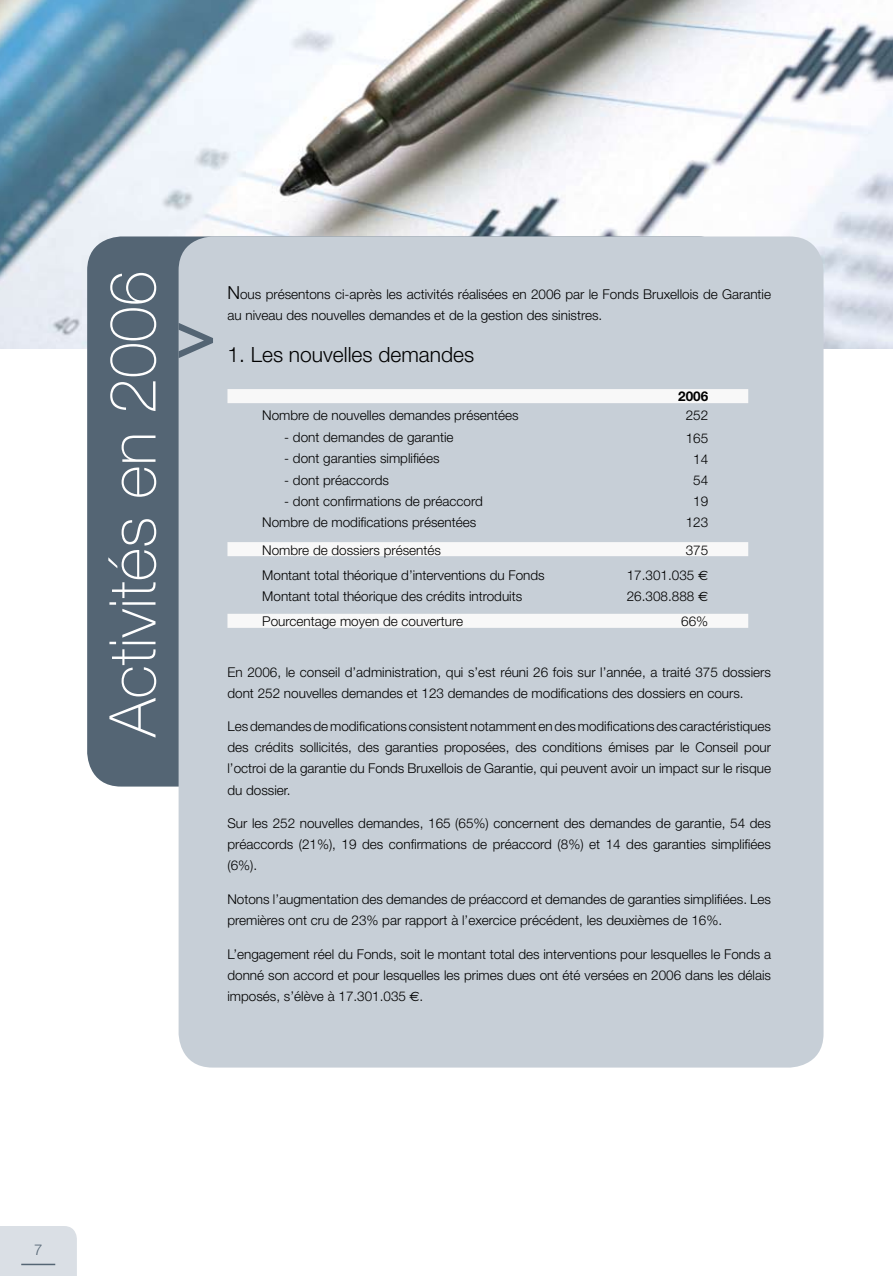
<style>
.page{position:relative;width:893px;height:1276px;background:#fff}
.page>*{position:absolute;margin:0;border:0;box-sizing:border-box;transform-origin:0 0}
.t1{font:100 64.5px "Helvetica Neue";color:#fff}
.t2{font:300 21px "Helvetica Neue";color:#000}
.t3{font:300 15px "Helvetica Neue";color:#546574}
.t4{font:300 13.5px/21px "Helvetica Neue";color:#000}
.t5{font:700 13.5px "Helvetica Neue";color:#000}
.s1{font-size:18px}
.s2{font-family:"Euro Sans";font-weight:400}
</style>
<div class="page">
<img style="left:0;top:0;width:893px;height:349px">
<div style="left:87px;top:236px;width:645px;height:550px;background:#546574;border-radius:34px"></div>
<div style="left:179px;top:236px;width:644px;height:831px;background:#c7cfd7;border-radius:34px"></div>
<svg style="left:227px;top:389px;width:521px;height:239px"></svg>
<div style="left:0;top:1226px;width:77px;height:50px;background:#dadfe5"></div>
<hr style="left:21px;top:1263px;width:34px;height:2px;background:#546574">
<svg style="left:179px;top:323px;width:34px;height:35px"></svg>
<h1 class="t1" style="left:96px;top:737px;width:468px;rotate:-90deg">Activités en 2006</h1>
<p class="t4" style="left:227px;top:283px;width:545px"><span class="s1">N</span>ous présentons ci-après les activités réalisées en 2006 par le Fonds Bruxellois de Garantie au niveau des nouvelles demandes et de la gestion des sinistres.</p>
<h2 class="t2" style="left:227px;top:342px;width:248px">1. Les nouvelles demandes</h2>
<p class="t5" style="left:678px;top:388px;width:32px">2006</p>
<p class="t4" style="left:262px;top:404px;width:258px">Nombre de nouvelles demandes présentées</p>
<p class="t4" style="left:686px;top:404px;width:24px">252</p>
<p class="t4" style="left:284px;top:427px;width:171px">- dont demandes de garantie</p>
<p class="t4" style="left:284px;top:448px;width:157px">- dont garanties simplifiées</p>
<p class="t4" style="left:284px;top:469px;width:106px">- dont préaccords</p>
<p class="t4" style="left:262px;top:490px;width:222px;text-indent:22px">- dont confirmations de préaccord<br>Nombre de modifications présentées</p>
<p class="t4" style="left:686px;top:427px;width:24px;text-align:center">165<br>14<br>54<br>19<br>123</p>
<p class="t4" style="left:262px;top:539px;width:180px">Nombre de dossiers présentés</p>
<p class="t4" style="left:686px;top:539px;width:24px">375</p>
<p class="t4" style="left:262px;top:564px;width:284px">Montant total théorique d’interventions du Fonds<br>Montant total théorique des crédits introduits</p>
<p class="t4" style="left:627px;top:564px;width:83px">17.301.035 <span class="s2">e<br></span>26.308.888 <span class="s2">e</span></p>
<p class="t4" style="left:262px;top:610px;width:202px">Pourcentage moyen de couverture</p>
<p class="t4" style="left:681px;top:610px;width:29px">66%</p>
<p class="t4" style="left:227px;top:661px;width:545px">En 2006, le conseil d’administration, qui s’est réuni 26 fois sur l’année, a traité 375 dossiers dont 252 nouvelles demandes et 123 demandes de modifications des dossiers en cours.</p>
<p class="t4" style="left:227px;top:716px;width:545px;text-align:justify">Les demandes de modifications consistent notamment en des modifications des caractéristiques des crédits sollicités, des garanties proposées, des conditions émises par le Conseil pour l’octroi de la garantie du Fonds Bruxellois de Garantie, qui peuvent avoir un impact sur le risque du dossier.</p>
<p class="t4" style="left:227px;top:812px;width:545px;text-align:justify">Sur les 252 nouvelles demandes, 165 (65%) concernent des demandes de garantie, 54 des préaccords (21%), 19 des confirmations de préaccord (8%) et 14 des garanties simplifiées (6%).</p>
<p class="t4" style="left:227px;top:888px;width:545px">Notons l’augmentation des demandes de préaccord et demandes de garanties simplifiées. Les premières ont cru de 23% par rapport à l’exercice précédent, les deuxièmes de 16%.</p>
<p class="t4" style="left:227px;top:943px;width:545px;text-align:justify">L’engagement réel du Fonds, soit le montant total des interventions pour lesquelles le Fonds a donné son accord et pour lesquelles les primes dues ont été versées en 2006 dans les délais imposés, s’élève à 17.301.035 <span class="s2">€</span>.</p>
<p class="t3" style="left:34px;top:1240px;width:10px">7</p>
</div>
